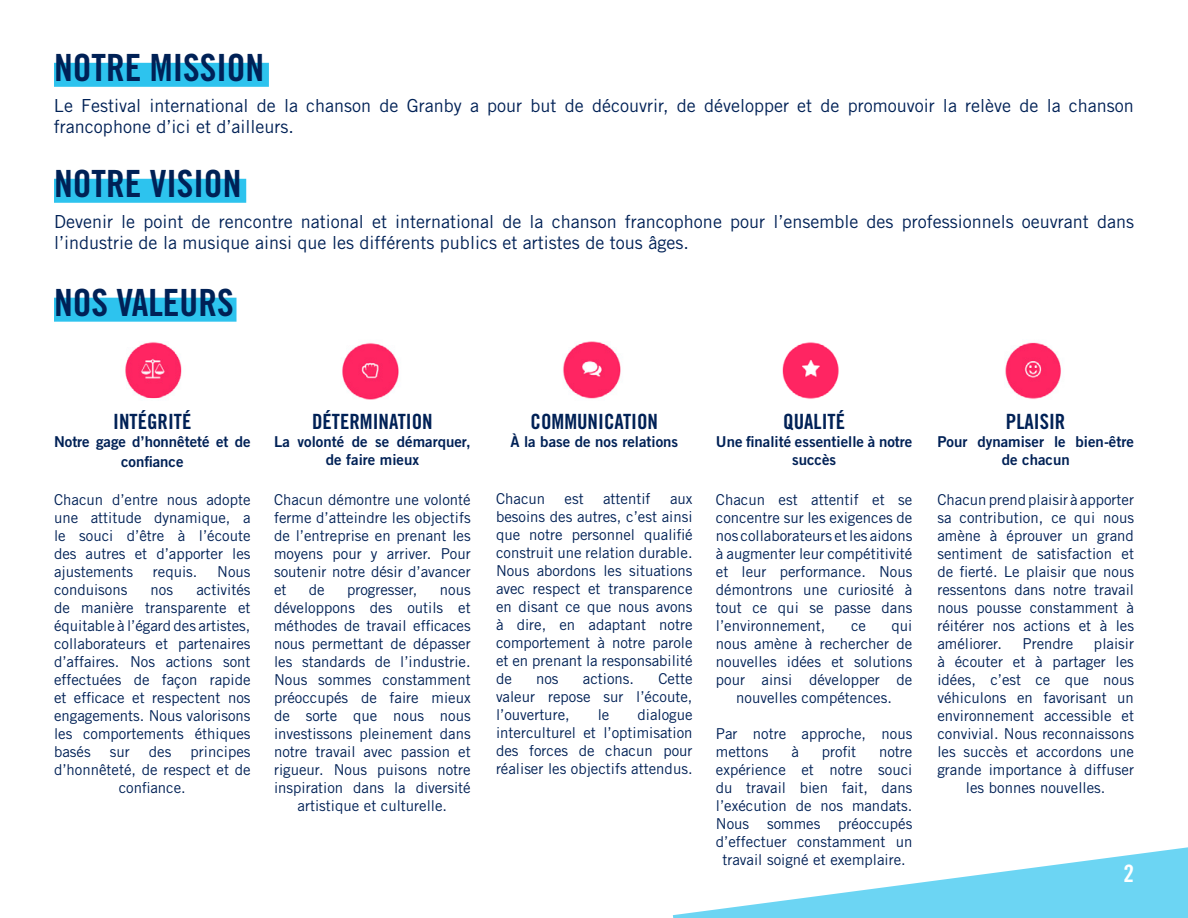
<style>
.page{position:relative;width:1188px;height:918px;background:#fff}
.page>*{position:absolute;margin:0;border:0;box-sizing:border-box;transform-origin:0 0}
.t1{font:37.5px "Trade Gothic LT Std Bd Cn 20";color:#002156}
.t2{font:24px "Trade Gothic LT Std Bd Cn 20";color:#fff}
.t3{font:21px "Trade Gothic LT Std Bd Cn 20";color:#002156}
.t4{font:18px/21.6px "Trade Gothic LT Std";color:#002156}
.t5{font:15px/18px "Trade Gothic LT Std";color:#002156;text-align:justify}
.t6{font:15px/18px "Trade Gothic LT Std Bd 2";color:#002156;text-align:center}
</style>
<div class="page">
<svg style="left:673px;top:847px;width:515px;height:71px"></svg>
<div style="left:54px;top:63px;width:215px;height:24px;background:#2dc3ee"></div>
<div style="left:54px;top:179px;width:192px;height:24px;background:#2dc3ee"></div>
<div style="left:54px;top:298px;width:183px;height:24px;background:#2dc3ee"></div>
<img style="left:125px;top:342px;width:57px;height:57px">
<img style="left:342px;top:343px;width:57px;height:57px">
<img style="left:563px;top:341px;width:58px;height:58px">
<img style="left:1005px;top:342px;width:56px;height:57px">
<img style="left:782px;top:342px;width:57px;height:57px">
<h1 class="t1" style="left:54px;top:45px;width:212px">NOTRE MISSION</h1>
<p class="t4" style="left:54px;top:94px;width:1081px">Le Festival international de la chanson de Granby a pour but de découvrir, de développer et de promouvoir la relève de la chanson francophone d’ici et d’ailleurs.</p>
<h1 class="t1" style="left:54px;top:161px;width:189px">NOTRE VISION</h1>
<p class="t4" style="left:54px;top:210px;width:1082px">Devenir le point de rencontre national et international de la chanson francophone pour l’ensemble des professionnels oeuvrant dans l’industrie de la musique ainsi que les différents publics et artistes de tous âges.</p>
<h1 class="t1" style="left:54px;top:280px;width:181px">NOS VALEURS</h1>
<h3 class="t3" style="left:113px;top:409px;width:80px">INTÉGRITÉ</h3>
<p class="t6" style="left:54px;top:432px;width:198px;line-height:19.8px">Notre gage d’honnêteté et de confiance</p>
<p class="t5" style="left:54px;top:490px;width:198px">Chacun d’entre nous adopte une attitude dynamique, a le souci d’être à l’écoute des autres et d’apporter les ajustements</p>
<p class="t5" style="left:153px;top:562px;width:46px">requis.</p>
<p class="t5" style="left:217px;top:562px;width:35px">Nous</p>
<p class="t5" style="left:54px;top:580px;width:75px">conduisons</p>
<p class="t5" style="left:151px;top:580px;width:24px">nos</p>
<p class="t5" style="left:54px;top:580px;width:198px;text-indent:142px">activités de manière transparente et équitable à l’égard des artistes, collaborateurs et partenaires d’affaires. Nos actions sont effectuées de façon rapide et efficace et respectent nos engagements. Nous valorisons les comportements éthiques basés</p>
<p class="t5" style="left:110px;top:742px;width:21px">sur</p>
<p class="t5" style="left:149px;top:742px;width:24px">des</p>
<p class="t5" style="left:191px;top:742px;width:62px">principes</p>
<p class="t5" style="left:54px;top:760px;width:198px">d’honnêteté, de respect et de</p>
<p class="t5" style="left:119px;top:778px;width:69px">confiance.</p>
<h3 class="t3" style="left:312px;top:409px;width:122px">DÉTERMINATION</h3>
<p class="t6" style="left:274px;top:433px;width:198px">La volonté de se démarquer, de faire mieux</p>
<p class="t5" style="left:274px;top:491px;width:198px">Chacun démontre une volonté ferme d’atteindre les objectifs de l’entreprise en prenant les moyens pour y arriver. Pour soutenir notre désir d’avancer et</p>
<p class="t5" style="left:309px;top:581px;width:17px">de</p>
<p class="t5" style="left:347px;top:581px;width:72px">progresser,</p>
<p class="t5" style="left:440px;top:581px;width:32px">nous</p>
<p class="t5" style="left:274px;top:599px;width:198px">développons des outils et</p>
<p class="t5" style="left:274px;top:617px;width:198px">méthodes de travail efficaces</p>
<p class="t5" style="left:274px;top:635px;width:198px">nous permettant de dépasser</p>
<p class="t5" style="left:274px;top:653px;width:198px">les standards de l’industrie.</p>
<p class="t5" style="left:274px;top:671px;width:198px">Nous sommes constamment</p>
<p class="t5" style="left:274px;top:689px;width:198px">préoccupés de faire mieux</p>
<p class="t5" style="left:274px;top:707px;width:198px">de sorte que nous nous</p>
<p class="t5" style="left:274px;top:725px;width:198px">investissons pleinement dans</p>
<p class="t5" style="left:274px;top:743px;width:198px">notre travail avec passion et</p>
<p class="t5" style="left:274px;top:761px;width:198px">rigueur. Nous puisons notre</p>
<p class="t5" style="left:274px;top:779px;width:198px">inspiration dans la diversité</p>
<p class="t5" style="left:298px;top:797px;width:151px">artistique et culturelle.</p>
<h3 class="t3" style="left:531px;top:409px;width:129px">COMMUNICATION</h3>
<p class="t6" style="left:510px;top:433px;width:169px">À la base de nos relations</p>
<p class="t5" style="left:496px;top:490px;width:51px">Chacun</p>
<p class="t5" style="left:565px;top:490px;width:21px">est</p>
<p class="t5" style="left:603px;top:490px;width:49px">attentif</p>
<p class="t5" style="left:496px;top:490px;width:198px;text-indent:174px">aux besoins des autres, c’est ainsi que notre personnel qualifié construit une relation durable.<br>Nous abordons les situations avec respect et transparence en disant ce que nous avons à dire, en adaptant notre comportement à notre parole et en prenant la responsabilité de</p>
<p class="t5" style="left:496px;top:670px;width:198px;text-indent:162px">Cette valeur repose sur l’écoute, l’ouverture,</p>
<p class="t5" style="left:536px;top:670px;width:24px">nos</p>
<p class="t5" style="left:583px;top:670px;width:53px">actions.</p>
<p class="t5" style="left:496px;top:706px;width:198px;text-indent:142px">dialogue interculturel et l’optimisation des forces de chacun pour réaliser les objectifs attendus.</p>
<p class="t5" style="left:598px;top:706px;width:13px">le</p>
<h3 class="t3" style="left:783px;top:409px;width:63px">QUALITÉ</h3>
<p class="t6" style="left:716px;top:433px;width:198px">Une finalité essentielle à notre succès</p>
<p class="t5" style="left:716px;top:491px;width:198px">Chacun est attentif et se concentre sur les exigences de nos collaborateurs et les aidons à augmenter leur compétitivité et leur performance. Nous démontrons une curiosité à tout ce qui se passe dans l’environnement,</p>
<p class="t5" style="left:851px;top:617px;width:16px">ce</p>
<p class="t5" style="left:892px;top:617px;width:22px">qui</p>
<p class="t5" style="left:716px;top:635px;width:198px">nous amène à rechercher de</p>
<p class="t5" style="left:716px;top:653px;width:198px">nouvelles idées et solutions</p>
<p class="t5" style="left:716px;top:671px;width:198px">pour ainsi développer de</p>
<p class="t5" style="left:736px;top:689px;width:157px">nouvelles compétences.</p>
<p class="t5" style="left:716px;top:725px;width:198px">Par notre approche, nous mettons</p>
<p class="t5" style="left:791px;top:743px;width:9px">à</p>
<p class="t5" style="left:822px;top:743px;width:36px">profit</p>
<p class="t5" style="left:879px;top:743px;width:35px">notre</p>
<p class="t5" style="left:716px;top:761px;width:198px">expérience et notre souci</p>
<p class="t5" style="left:716px;top:779px;width:198px">du travail bien fait, dans</p>
<p class="t5" style="left:716px;top:797px;width:198px">l’exécution de nos mandats.</p>
<p class="t5" style="left:716px;top:815px;width:198px">Nous sommes préoccupés</p>
<p class="t5" style="left:716px;top:833px;width:198px">d’effectuer constamment un</p>
<p class="t5" style="left:723px;top:851px;width:185px">travail soigné et exemplaire.</p>
<h3 class="t3" style="left:1006px;top:409px;width:61px">PLAISIR</h3>
<p class="t6" style="left:937px;top:433px;width:198px">Pour dynamiser le bien-être de chacun</p>
<p class="t5" style="left:937px;top:491px;width:198px">Chacun prend plaisir à apporter sa contribution, ce qui nous amène à éprouver un grand sentiment de satisfaction et de fierté. Le plaisir que nous ressentons dans notre travail nous pousse constamment à réitérer nos actions et à les améliorer.</p>
<p class="t5" style="left:1023px;top:635px;width:52px">Prendre</p>
<p class="t5" style="left:1094px;top:635px;width:42px">plaisir</p>
<p class="t5" style="left:937px;top:653px;width:198px">à écouter et à partager les</p>
<p class="t5" style="left:937px;top:671px;width:198px">idées, c’est ce que nous</p>
<p class="t5" style="left:937px;top:689px;width:198px">véhiculons en favorisant un</p>
<p class="t5" style="left:937px;top:707px;width:198px">environnement accessible et</p>
<p class="t5" style="left:937px;top:725px;width:198px">convivial. Nous reconnaissons</p>
<p class="t5" style="left:937px;top:743px;width:198px">les succès et accordons une</p>
<p class="t5" style="left:937px;top:761px;width:198px">grande importance à diffuser</p>
<p class="t5" style="left:966px;top:779px;width:141px">les bonnes nouvelles.</p>
<h2 class="t2" style="left:1123px;top:859px;width:12px">2</h2>
</div>
